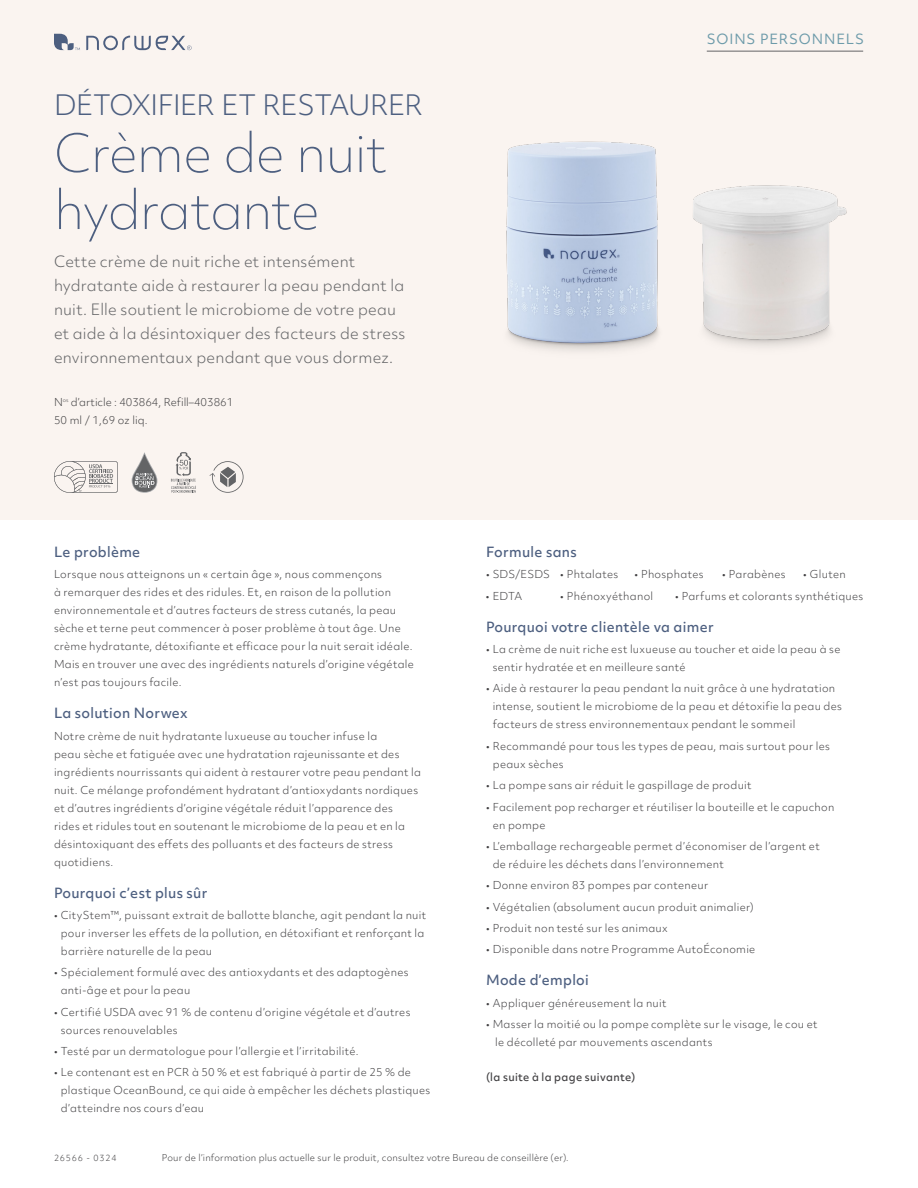
<style>
.page{position:relative;width:918px;height:1188px;background:#fff}
.page>*{position:absolute;margin:0;border:0;box-sizing:border-box;transform-origin:0 0}
.t1{font:100 51px/57px "Objektiv Mk 2";letter-spacing:-.025em;color:#4d5f80}
.t2{font:300 27px "Objektiv Mk 2";letter-spacing:-.025em;color:#4d5f80}
.t3{font:300 15px/24px "Objektiv Mk 2";letter-spacing:.015em;color:#636466}
.t4{font:500 13.5px "Objektiv Mk 2";letter-spacing:.02em;color:#4d5f80}
.t5{font:13.5px "Objektiv Mk 2";letter-spacing:.065em;color:#6d9baa}
.t6{font:300 10.5px/18px "Objektiv Mk 2";letter-spacing:.03em;color:#414042}
.t7{font:300 10.5px/18px "Objektiv Mk 2";color:#414042}
.t8{font:500 10.5px "Objektiv Mk 2";letter-spacing:.03em;color:#414042}
.t9{font:300 9px "Objektiv Mk 2";letter-spacing:.02em;color:#414042}
.t10{font:300 8.25px "Objektiv Mk 2";letter-spacing:.1em;color:#414042}
</style>
<div class="page">
<div style="left:0;top:0;width:918px;height:520px;background:#faf4f0"></div>
<img style="left:506px;top:141px;width:150px;height:210px">
<img style="left:656px;top:165px;width:191px;height:182px">
<svg style="left:54px;top:461px;width:64px;height:32px"></svg>
<svg style="left:210px;top:461px;width:34px;height:32px"></svg>
<svg style="left:131px;top:452px;width:26px;height:41px"></svg>
<svg style="left:171px;top:452px;width:25px;height:41px"></svg>
<svg style="left:86px;top:36px;width:106px;height:14px"></svg>
<svg style="left:54px;top:34px;width:26px;height:16px"></svg>
<hr style="left:707px;top:51px;width:156px;height:1px;background:#636466">
<h2 class="t2" style="left:54px;top:86px;width:371px">DÉTOXIFIER ET RESTAURER</h2>
<h1 class="t1" style="left:54px;top:124px;width:335px">Crème de nuit hydratante</h1>
<h3 class="t3" style="left:54px;top:249px;width:353px">Cette crème de nuit riche et intensément hydratante aide à restaurer la peau pendant la nuit. Elle soutient le microbiome de votre peau et aide à la désintoxiquer des facteurs de stress environnementaux pendant que vous dormez.</h3>
<p class="t7" style="left:54px;top:393px;width:181px">N<sup>os</sup> d’article : 403864, Refill–403861<br>50 ml / 1,69 oz liq.</p>
<p class="t4" style="left:54px;top:543px;width:88px">Le problème</p>
<p class="t6" style="left:54px;top:565px;width:361px">Lorsque nous atteignons un « certain âge », nous commençons<br>à remarquer des rides et des ridules. Et, en raison de la pollution environnementale et d’autres facteurs de stress cutanés, la peau sèche et terne peut commencer à poser problème à tout âge. Une crème hydratante, détoxifiante et efficace pour la nuit serait idéale.<br>Mais en trouver une avec des ingrédients naturels d’origine végétale n’est pas toujours facile.</p>
<p class="t4" style="left:54px;top:704px;width:135px">La solution Norwex</p>
<p class="t6" style="left:54px;top:727px;width:369px">Notre crème de nuit hydratante luxueuse au toucher infuse la<br>peau sèche et fatiguée avec une hydratation rajeunissante et des ingrédients nourrissants qui aident à restaurer votre peau pendant la nuit. Ce mélange profondément hydratant d’antioxydants nordiques et d’autres ingrédients d’origine végétale réduit l’apparence des rides et ridules tout en soutenant le microbiome de la peau et en la désintoxiquant des effets des polluants et des facteurs de stress quotidiens.</p>
<p class="t4" style="left:54px;top:883px;width:155px">Pourquoi c’est plus sûr</p>
<p class="t6" style="left:61px;top:906px;width:367px;text-indent:-7px">• CityStem™, puissant extrait de ballotte blanche, agit pendant la nuit pour inverser les effets de la pollution, en détoxifiant et renforçant la barrière naturelle de la peau</p>
<p class="t6" style="left:61px;top:963px;width:349px;text-indent:-7px">• Spécialement formulé avec des antioxydants et des adaptogènes anti-âge et pour la peau</p>
<p class="t6" style="left:61px;top:1003px;width:351px;text-indent:-7px">• Certifié USDA avec 91 % de contenu d’origine végétale et d’autres sources renouvelables</p>
<p class="t6" style="left:54px;top:1042px;width:306px">• Testé par un dermatologue pour l’allergie et l’irritabilité.</p>
<p class="t6" style="left:61px;top:1063px;width:371px;text-indent:-7px">• Le contenant est en PCR à 50 % et est fabriqué à partir de 25 % de plastique OceanBound, ce qui aide à empêcher les déchets plastiques d’atteindre nos cours d’eau</p>
<p class="t5" style="left:707px;top:30px;width:159px">SOINS PERSONNELS</p>
<p class="t4" style="left:486px;top:543px;width:92px">Formule sans</p>
<p class="t6" style="left:486px;top:565px;width:134px">• SDS/ESDS • Phtalates</p>
<p class="t6" style="left:634px;top:565px;width:71px">• Phosphates</p>
<p class="t6" style="left:722px;top:565px;width:65px">• Parabènes</p>
<p class="t6" style="left:803px;top:565px;width:44px">• Gluten</p>
<p class="t6" style="left:486px;top:587px;width:38px">• EDTA</p>
<p class="t6" style="left:560px;top:587px;width:94px">• Phénoxyéthanol</p>
<p class="t6" style="left:675px;top:587px;width:190px">• Parfums et colorants synthétiques</p>
<p class="t4" style="left:486px;top:617px;width:229px">Pourquoi votre clientèle va aimer</p>
<p class="t6" style="left:493px;top:640px;width:349px;text-indent:-7px">• La crème de nuit riche est luxueuse au toucher et aide la peau à se sentir hydratée et en meilleure santé</p>
<p class="t6" style="left:493px;top:679px;width:351px;text-indent:-7px">• Aide à restaurer la peau pendant la nuit grâce à une hydratation intense, soutient le microbiome de la peau et détoxifie la peau des facteurs de stress environnementaux pendant le sommeil</p>
<p class="t6" style="left:493px;top:737px;width:339px;text-indent:-7px">• Recommandé pour tous les types de peau, mais surtout pour les peaux sèches</p>
<p class="t6" style="left:486px;top:776px;width:267px">• La pompe sans air réduit le gaspillage de produit</p>
<p class="t6" style="left:493px;top:798px;width:343px;text-indent:-7px">• Facilement pop recharger et réutiliser la bouteille et le capuchon en pompe</p>
<p class="t6" style="left:493px;top:837px;width:329px;text-indent:-7px">• L’emballage rechargeable permet d’économiser de l’argent et de réduire les déchets dans l’environnement</p>
<p class="t6" style="left:486px;top:876px;width:224px">• Donne environ 83 pompes par conteneur</p>
<p class="t6" style="left:486px;top:898px;width:269px">• Végétalien (absolument aucun produit animalier)</p>
<p class="t6" style="left:486px;top:919px;width:183px">• Produit non testé sur les animaux</p>
<p class="t6" style="left:486px;top:940px;width:271px">• Disponible dans notre Programme AutoÉconomie</p>
<p class="t4" style="left:486px;top:971px;width:104px">Mode d’emploi</p>
<p class="t6" style="left:486px;top:994px;width:182px">• Appliquer généreusement la nuit</p>
<p class="t6" style="left:495px;top:1015px;width:324px;text-indent:-9px">• Masser la moitié ou la pompe complète sur le visage, le cou et le décolleté par mouvements ascendants</p>
<p class="t8" style="left:486px;top:1070px;width:151px">(la suite à la page suivante)</p>
<p class="t10" style="left:54px;top:1152px;width:64px">26566 - 0324</p>
<p class="t9" style="left:162px;top:1151px;width:408px">Pour de l’information plus actuelle sur le produit, consultez votre Bureau de conseillère (er).</p>
</div>
